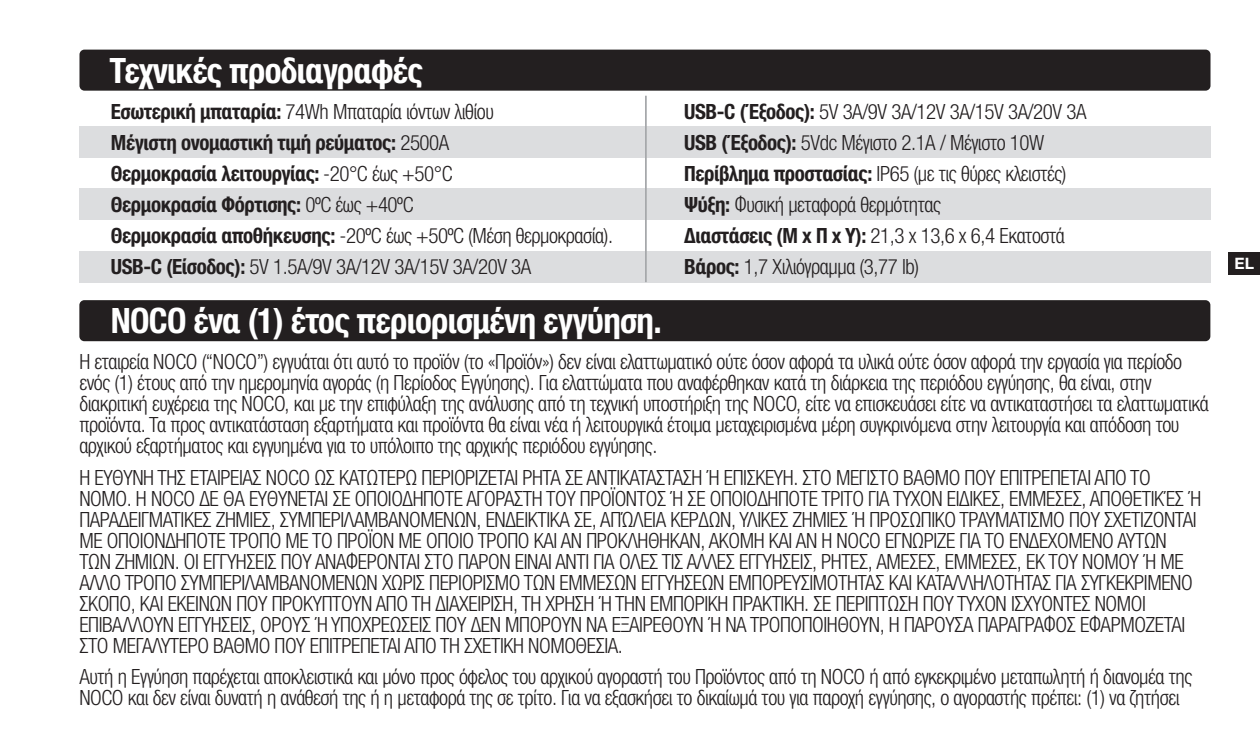
<style>
.page{position:relative;width:1260px;height:756px;background:#fff}
.page>*{position:absolute;margin:0;border:0;box-sizing:border-box;transform-origin:0 0}
.t1{font:700 condensed 35px "Helvetica Neue LTW1 G";letter-spacing:-.02em;color:#fff}
.Front_Page{font:300 condensed 21px/21px "Helvetica Neue LTW1 G";letter-spacing:-.02em;color:#231f20}
.NOCO_HN_Cond-Text{font:300 condensed 21px "Helvetica Neue LTW1 G";letter-spacing:-.02em;color:#231f20}
.NOCO_HN_Cond-Text-2{font:700 condensed 21px "Helvetica Neue LTW1 G";letter-spacing:-.02em;color:#231f20}
.t2{font:700 15.75px "Helvetica Neue LT Std";color:#fff}
.s1{font-weight:700}
.s2{font-weight:300}
</style>
<div class="page">
<div style="left:1228px;top:252px;width:32px;height:23px;background:#231f20"></div>
<div style="left:79px;top:300px;width:1131px;height:41px;background:#231f20;border-radius:5px"></div>
<div style="left:79px;top:50px;width:1132px;height:41px;background:#231f20;border-radius:5px"></div>
<div style="left:79px;top:127px;width:1132px;height:31px;background:#dcdddf"></div>
<div style="left:79px;top:189px;width:1132px;height:31px;background:#dcdddf"></div>
<div style="left:79px;top:251px;width:1132px;height:31px;background:#dcdddf"></div>
<hr style="left:645px;top:96px;width:2px;height:186px;background:#a6a8ab">
<p class="t1" style="left:109px;top:49px;width:315px">Τεχνικές προδιαγραφές</p>
<p class="NOCO_HN_Cond-Text" style="left:111px;top:99px;width:384px"><span class="s1">Εσωτερική μπαταρία:</span> 74Wh Μπαταρία ιόντων λιθίου</p>
<p class="NOCO_HN_Cond-Text" style="left:684px;top:99px;width:404px"><span class="s1">USB-C (Έξοδος):</span> 5V 3A/9V 3A/12V 3A/15V 3A/20V 3A</p>
<p class="NOCO_HN_Cond-Text-2" style="left:111px;top:130px;width:340px">Μέγιστη ονομαστική τιμή ρεύματος: <span class="s2">2500A</span></p>
<p class="NOCO_HN_Cond-Text" style="left:684px;top:130px;width:362px"><span class="s1">USB (Έξοδος):</span> 5Vdc Μέγιστο 2.1A / Μέγιστο 10W</p>
<p class="NOCO_HN_Cond-Text-2" style="left:111px;top:161px;width:343px">Θερμοκρασία λειτουργίας: <span class="s2">-20°C έως +50°C</span></p>
<p class="NOCO_HN_Cond-Text" style="left:684px;top:161px;width:384px"><span class="s1">Περίβλημα προστασίας:</span> IP65 (με τις θύρες κλειστές)</p>
<p class="NOCO_HN_Cond-Text-2" style="left:111px;top:192px;width:304px">Θερμοκρασία Φόρτισης: <span class="s2">0ºC έως +40ºC</span></p>
<p class="NOCO_HN_Cond-Text" style="left:684px;top:192px;width:258px"><span class="s1">Ψύξη:</span> Φυσική μεταφορά θερμότητας</p>
<p class="NOCO_HN_Cond-Text" style="left:111px;top:223px;width:504px"><span class="s1">Θερμοκρασία αποθήκευσης:</span> -20ºC έως +50ºC (Μέση θερμοκρασία).</p>
<p class="NOCO_HN_Cond-Text" style="left:684px;top:223px;width:382px"><span class="s1">Διαστάσεις (Μ x Π x Υ):</span> 21,3 x 13,6 x 6,4 Εκατοστά</p>
<p class="NOCO_HN_Cond-Text" style="left:111px;top:254px;width:422px"><span class="s1">USB-C (Είσοδος):</span> 5V 1.5A/9V 3A/12V 3A/15V 3A/20V 3A</p>
<p class="NOCO_HN_Cond-Text" style="left:684px;top:254px;width:236px"><span class="s1">Βάρος:</span> 1,7 Χιλιόγραμμα (3,77 lb)</p>
<p class="t1" style="left:111px;top:300px;width:553px">NOCO ένα (1) έτος περιορισμένη εγγύηση.</p>
<p class="Front_Page" style="left:79px;top:352px;width:1131px">Η εταιρεία NOCO (“NOCO”) εγγυάται ότι αυτό το προϊόν (το «Προϊόν») δεν είναι ελαττωματικό ούτε όσον αφορά τα υλικά ούτε όσον αφορά την εργασία για περίοδο ενός (1) έτους από την ημερομηνία αγοράς (η Περίοδος Εγγύησης). Για ελαττώματα που αναφέρθηκαν κατά τη διάρκεια της περιόδου εγγύησης, θα είναι, στην διακριτική ευχέρεια της NOCO, και με την επιφύλαξη της ανάλυσης από τη τεχνική υποστήριξη της NOCO, είτε να επισκευάσει είτε να αντικαταστήσει τα ελαττωματικά προϊόντα. Τα προς αντικατάσταση εξαρτήματα και προϊόντα θα είναι νέα ή λειτουργικά έτοιμα μεταχειρισμένα μέρη συγκρινόμενα στην λειτουργία και απόδοση του αρχικού εξαρτήματος και εγγυημένα για το υπόλοιπο της αρχικής περιόδου εγγύησης.</p>
<p class="Front_Page" style="left:79px;top:467px;width:1124px">Η ΕΥΘΥΝΗ ΤΗΣ ΕΤΑΙΡΕΙΑΣ NOCO ΩΣ ΚΑΤΩΤΕΡΩ ΠΕΡΙΟΡΙΖΕΤΑΙ ΡΗΤΑ ΣΕ ΑΝΤΙΚΑΤΑΣΤΑΣΗ Ή ΕΠΙΣΚΕΥΗ. ΣΤΟ ΜΕΓΙΣΤΟ ΒΑΘΜΟ ΠΟΥ ΕΠΙΤΡΕΠΕΤΑΙ ΑΠΟ ΤΟ ΝΟΜΟ. Η NOCO ΔΕ ΘΑ ΕΥΘΥΝΕΤΑΙ ΣΕ ΟΠΟΙΟΔΗΠΟΤΕ ΑΓΟΡΑΣΤΗ ΤΟΥ ΠΡΟΪΟΝΤΟΣ Ή ΣΕ ΟΠΟΙΟΔΗΠΟΤΕ ΤΡΙΤΟ ΓΙΑ ΤΥΧΟΝ ΕΙΔΙΚΕΣ, ΕΜΜΕΣΕΣ, ΑΠΟΘΕΤΙΚΈΣ Ή ΠΑΡΑΔΕΙΓΜΑΤΙΚΕΣ ΖΗΜΙΕΣ, ΣΥΜΠΕΡΙΛΑΜΒΑΝΟΜΕΝΩΝ, ΕΝΔΕΙΚΤΙΚΑ ΣΕ, ΑΠΏΛΕΙΑ ΚΕΡΔΩΝ, ΥΛΙΚΕΣ ΖΗΜΙΕΣ Ή ΠΡΟΣΩΠΙΚΟ ΤΡΑΥΜΑΤΙΣΜΟ ΠΟΥ ΣΧΕΤΙΖΟΝΤΑΙ ΜΕ ΟΠΟΙΟΝΔΗΠΟΤΕ ΤΡΟΠΟ ΜΕ ΤΟ ΠΡΟΪΟΝ ΜΕ ΟΠΟΙΟ ΤΡΟΠΟ ΚΑΙ ΑΝ ΠΡΟΚΛΗΘΗΚΑΝ, ΑΚΟΜΗ ΚΑΙ ΑΝ Η NOCO ΕΓΝΩΡΙΖΕ ΓΙΑ ΤΟ ΕΝΔΕΧΟΜΕΝΟ ΑΥΤΩΝ ΤΩΝ ΖΗΜΙΩΝ. ΟΙ ΕΓΓΥΗΣΕΙΣ ΠΟΥ ΑΝΑΦΕΡΟΝΤΑΙ ΣΤΟ ΠΑΡΟΝ ΕΙΝΑΙ ΑΝΤΙ ΓΙΑ ΟΛΕΣ ΤΙΣ ΑΛΛΕΣ ΕΓΓΥΗΣΕΙΣ, ΡΗΤΕΣ, ΑΜΕΣΕΣ, ΕΜΜΕΣΕΣ, ΕΚ ΤΟΥ ΝΟΜΟΥ Ή ΜΕ ΑΛΛΟ ΤΡΟΠΟ ΣΥΜΠΕΡΙΛΑΜΒΑΝΟΜΕΝΩΝ ΧΩΡΙΣ ΠΕΡΙΟΡΙΣΜΟ ΤΩΝ ΕΜΜΕΣΩΝ ΕΓΓΥΗΣΕΩΝ ΕΜΠΟΡΕΥΣΙΜΟΤΗΤΑΣ ΚΑΙ ΚΑΤΑΛΛΗΛΟΤΗΤΑΣ ΓΙΑ ΣΥΓΚΕΚΡΙΜΕΝΟ ΣΚΟΠΟ, ΚΑΙ ΕΚΕΙΝΩΝ ΠΟΥ ΠΡΟΚΥΠΤΟΥΝ ΑΠΟ ΤΗ ΔΙΑΧΕΙΡΙΣΗ, ΤΗ ΧΡΗΣΗ Ή ΤΗΝ ΕΜΠΟΡΙΚΗ ΠΡΑΚΤΙΚΗ. ΣΕ ΠΕΡΙΠΤΩΣΗ ΠΟΥ ΤΥΧΟΝ ΙΣΧΥΟΝΤΕΣ ΝΟΜΟΙ ΕΠΙΒΑΛΛΟΥΝ ΕΓΓΥΗΣΕΙΣ, ΟΡΟΥΣ Ή ΥΠΟΧΡΕΩΣΕΙΣ ΠΟΥ ΔΕΝ ΜΠΟΡΟΥΝ ΝΑ ΕΞΑΙΡΕΘΟΥΝ Ή ΝΑ ΤΡΟΠΟΠΟΙΗΘΟΥΝ, Η ΠΑΡΟΥΣΑ ΠΑΡΑΓΡΑΦΟΣ ΕΦΑΡΜΟΖΕΤΑΙ ΣΤΟ ΜΕΓΑΛΥΤΕΡΟ ΒΑΘΜΟ ΠΟΥ ΕΠΙΤΡΕΠΕΤΑΙ ΑΠΟ ΤΗ ΣΧΕΤΙΚΗ ΝΟΜΟΘΕΣΙΑ.</p>
<p class="Front_Page" style="left:79px;top:667px;width:1114px">Αυτή η Εγγύηση παρέχεται αποκλειστικά και μόνο προς όφελος του αρχικού αγοραστή του Προϊόντος από τη NOCO ή από εγκεκριμένο μεταπωλητή ή διανομέα της<br>NOCO και δεν είναι δυνατή η ανάθεσή της ή η μεταφορά της σε τρίτο. Για να εξασκήσει το δικαίωμά του για παροχή εγγύησης, ο αγοραστής πρέπει: (1) να ζητήσει</p>
<p class="t2" style="left:1234px;top:254px;width:21px">EL</p>
</div>
